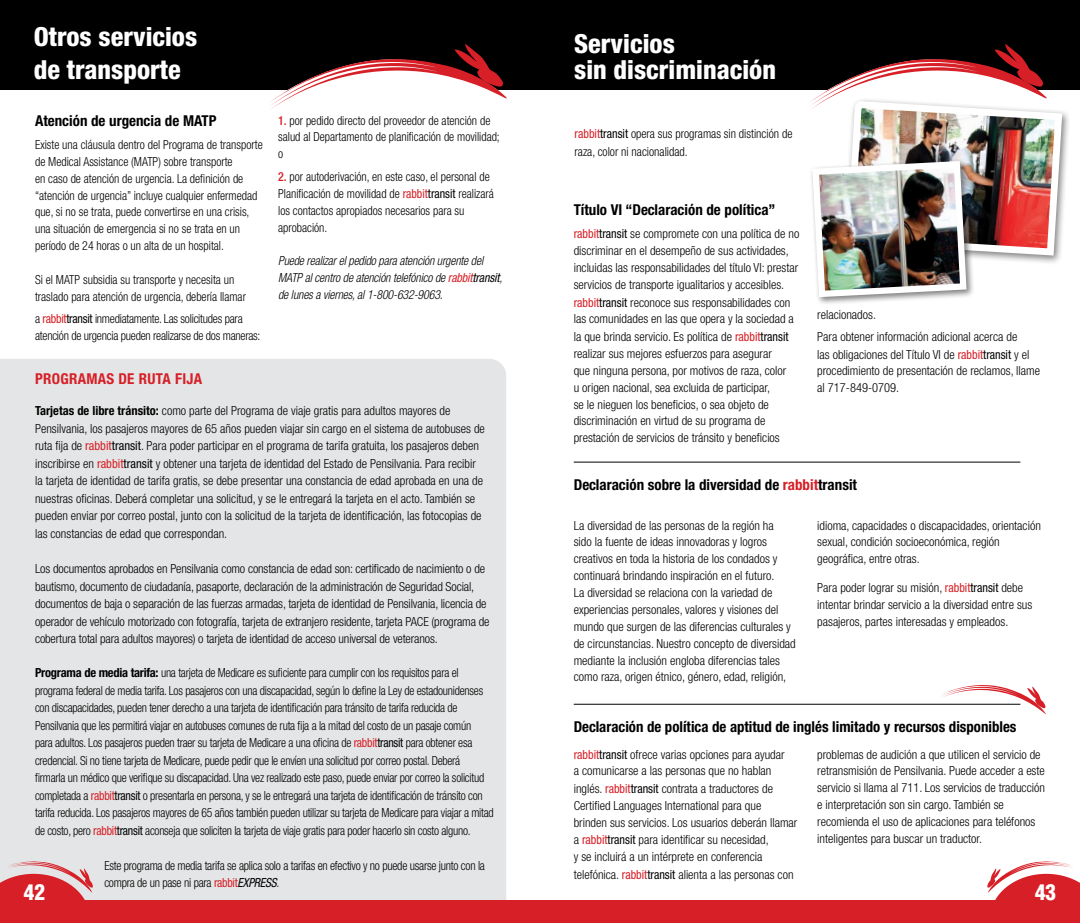
<style>
.page{position:relative;width:1080px;height:923px;background:#fff}
.page>*{position:absolute;margin:0;border:0;box-sizing:border-box;transform-origin:0 0}
.t1{font:800 condensed 26.25px/32.8px "Helvetica Neue LT Std";color:#fff}
.t2{font:900 condensed 21.25px "Helvetica LT Std";color:#fff}
.t3{font:700 condensed 15px "Helvetica Neue LT Std";color:#000}
.t4{font:700 condensed 15px "Helvetica Neue LT Std";letter-spacing:.02em;color:#d61f26}
.t5{font:300 condensed 12.5px/16.9px "Helvetica Neue LT Std";color:#000}
.t6{font:300 condensed 12.5px/17.5px "Helvetica Neue LT Std";letter-spacing:-.02em;color:#000;scale:.94 1}
.t7{font:300 condensed 12.5px/16.9px "Helvetica Neue LT Std";color:#000;scale:.95 1}
.t8{font:300 condensed 12.5px/16.9px "Helvetica Neue LT Std";letter-spacing:-.02em;color:#000;scale:.95 1}
.t9{font:italic 300 condensed 12.5px/16.9px "Helvetica Neue LT Std";letter-spacing:-.01em;color:#000;scale:.95 1}
.t10{font:300 condensed 12.5px/17.5px "Helvetica Neue LT Std";color:#000;scale:.96 1}
.s1{font-weight:400;color:#d61f26}
.s2{font-weight:400}
.s3{font-weight:500;color:#d61f26}
.s4{font-weight:700}
.s5{font-weight:400;font-style:italic}
.s6{font-style:italic}
.s7{color:#d61f26}
</style>
<div class="page">
<div style="left:540px;top:0;width:540px;height:90px;background:#000"></div>
<div style="left:0;top:0;width:540px;height:90px;background:#000"></div>
<svg style="left:270px;top:44px;width:237px;height:65px"></svg>
<div style="left:0;top:359px;width:506px;height:541px;background:#e4e5e6"></div>
<hr style="left:574px;top:462px;width:446px;height:1px;background:#000">
<svg style="left:940px;top:685px;width:106px;height:29px"></svg>
<hr style="left:574px;top:704px;width:446px;height:1px;background:#000">
<div style="left:842px;top:97px;width:230px;height:168px;background:#000;opacity:.5"></div>
<div style="left:809px;top:158px;width:166px;height:147px;background:#000;opacity:.5"></div>
<img style="left:809px;top:44px;width:257px;height:256px">
<div style="left:518px;top:900px;width:562px;height:22px;background:#d61f26"></div>
<svg style="left:987px;top:861px;width:93px;height:39px"></svg>
<div style="left:0;top:900px;width:562px;height:22px;background:#d61f26"></div>
<svg style="left:0;top:858px;width:93px;height:42px"></svg>
<h1 class="t1" style="left:34px;top:20px;width:165px">Otros servicios de transporte</h1>
<h1 class="t1" style="left:574px;top:30px;width:203px;line-height:26.2px">Servicios<br>sin discriminación</h1>
<p class="t3" style="left:35px;top:112px;width:183px">Atención de urgencia de MATP</p>
<p class="t7" style="left:35px;top:136px;width:241px">Existe una cláusula dentro del Programa de transporte de Medical Assistance (MATP) sobre transporte<br>en caso de atención de urgencia. La definición de “atención de urgencia” incluye cualquier enfermedad que, si no se trata, puede convertirse en una crisis, una situación de emergencia si no se trata en un período de 24 horas o un alta de un hospital.</p>
<p class="t7" style="left:35px;top:271px;width:224px">Si el MATP subsidia su transporte y necesita un traslado para atención de urgencia, debería llamar</p>
<p class="t8" style="left:35px;top:310px;width:239px">a <span class="s1">rabbit</span><span class="s2">transit</span> inmediatamente. Las solicitudes para atención de urgencia pueden realizarse de dos maneras:</p>
<p class="t7" style="left:278px;top:112px;width:235px"><span class="s3">1.</span> por pedido directo del proveedor de atención de salud al Departamento de planificación de movilidad; o</p>
<p class="t7" style="left:278px;top:168px;width:229px"><span class="s3">2.</span> por autoderivación, en este caso, el personal de Planificación de movilidad de <span class="s1">rabbit</span><span class="s2">transit</span> realizará los contactos apropiados necesarios para su aprobación.</p>
<p class="t9" style="left:278px;top:253px;width:237px">Puede realizar el pedido para atención urgente del<br>MATP al centro de atención telefónico de <span class="s1">rabbit</span><span class="s2">transit</span>, de lunes a viernes, al 1-800-632-9063.</p>
<p class="t10" style="left:575px;top:125px;width:228px"><span class="s1">rabbit</span><span class="s2">transit</span> opera sus programas sin distinción de raza, color ni nacionalidad.</p>
<p class="t3" style="left:574px;top:201px;width:203px">Título VI “Declaración de política”</p>
<p class="t5" style="left:574px;top:225px;width:227px"><span class="s1">rabbit</span><span class="s2">transit</span> se compromete con una política de no discriminar en el desempeño de sus actividades, incluidas las responsabilidades del título VI: prestar servicios de transporte igualitarios y accesibles. <span class="s1">rabbit</span><span class="s2">transit</span> reconoce sus responsabilidades con las comunidades en las que opera y la sociedad a la que brinda servicio. Es política de <span class="s1">rabbit</span><span class="s2">transit </span>realizar sus mejores esfuerzos para asegurar<br>que ninguna persona, por motivos de raza, color<br>u origen nacional, sea excluida de participar,<br>se le nieguen los beneficios, o sea objeto de discriminación en virtud de su programa de prestación de servicios de tránsito y beneficios</p>
<p class="t5" style="left:817px;top:303px;width:202px;line-height:22.5px">relacionados.<br>Para obtener información adicional acerca de</p>
<p class="t5" style="left:817px;top:345px;width:224px">las obligaciones del Título VI de <span class="s1">rabbit</span><span class="s2">transit</span> y el procedimiento de presentación de reclamos, llame al 717-849-0709.</p>
<p class="t4" style="left:35px;top:369px;width:169px">PROGRAMAS DE RUTA FIJA</p>
<p class="t5" style="left:35px;top:402px;width:451px;line-height:17.5px"><span class="s4">Tarjetas de libre tránsito:</span> como parte del Programa de viaje gratis para adultos mayores de Pensilvania, los pasajeros mayores de 65 años pueden viajar sin cargo en el sistema de autobuses de ruta fija de <span class="s1">rabbit</span><span class="s2">transit</span>. Para poder participar en el programa de tarifa gratuita, los pasajeros deben inscribirse en <span class="s1">rabbit</span><span class="s2">transit</span> y obtener una tarjeta de identidad del Estado de Pensilvania. Para recibir la tarjeta de identidad de tarifa gratis, se debe presentar una constancia de edad aprobada en una de nuestras oficinas. Deberá completar una solicitud, y se le entregará la tarjeta en el acto. También se pueden enviar por correo postal, junto con la solicitud de la tarjeta de identificación, las fotocopias de las constancias de edad que correspondan.</p>
<p class="t5" style="left:35px;top:559px;width:456px;line-height:17.5px">Los documentos aprobados en Pensilvania como constancia de edad son: certificado de nacimiento o de bautismo, documento de ciudadanía, pasaporte, declaración de la administración de Seguridad Social, documentos de baja o separación de las fuerzas armadas, tarjeta de identidad de Pensilvania, licencia de operador de vehículo motorizado con fotografía, tarjeta de extranjero residente, tarjeta PACE (programa de cobertura total para adultos mayores) o tarjeta de identidad de acceso universal de veteranos.</p>
<p class="t6" style="left:35px;top:664px;width:489px"><span class="s4">Programa de media tarifa:</span> una tarjeta de Medicare es suficiente para cumplir con los requisitos para el programa federal de media tarifa. Los pasajeros con una discapacidad, según lo define la Ley de estadounidenses con discapacidades, pueden tener derecho a una tarjeta de identificación para tránsito de tarifa reducida de Pensilvania que les permitirá viajar en autobuses comunes de ruta fija a la mitad del costo de un pasaje común<br>para adultos. Los pasajeros pueden traer su tarjeta de Medicare a una oficina de <span class="s1">rabbit</span><span class="s2">transit</span> para obtener esa credencial. Si no tiene tarjeta de Medicare, puede pedir que le envíen una solicitud por correo postal. Deberá<br>firmarla un médico que verifique su discapacidad. Una vez realizado este paso, puede enviar por correo la solicitud completada a <span class="s1">rabbit</span><span class="s2">transit</span> o presentarla en persona, y se le entregará una tarjeta de identificación de tránsito con tarifa reducida. Los pasajeros mayores de 65 años también pueden utilizar su tarjeta de Medicare para viajar a mitad de costo, pero <span class="s1">rabbit</span><span class="s2">transit</span> aconseja que soliciten la tarjeta de viaje gratis para poder hacerlo sin costo alguno.</p>
<p class="t8" style="left:104px;top:856px;width:402px;line-height:17.5px">Este programa de media tarifa se aplica solo a tarifas en efectivo y no puede usarse junto con la compra de un pase ni para <span class="s1">rabbit</span><span class="s5">EXPRESS</span><span class="s6">.</span></p>
<p class="t3" style="left:574px;top:475px;width:285px">Declaración sobre la diversidad de <span class="s7">rabbit</span>transit</p>
<p class="t5" style="left:574px;top:516px;width:224px">La diversidad de las personas de la región ha<br>sido la fuente de ideas innovadoras y logros creativos en toda la historia de los condados y continuará brindando inspiración en el futuro.<br>La diversidad se relaciona con la variedad de experiencias personales, valores y visiones del mundo que surgen de las diferencias culturales y de circunstancias. Nuestro concepto de diversidad mediante la inclusión engloba diferencias tales como raza, origen étnico, género, edad, religión,</p>
<p class="t5" style="left:817px;top:516px;width:225px">idioma, capacidades o discapacidades, orientación sexual, condición socioeconómica, región geográfica, entre otras.</p>
<p class="t5" style="left:817px;top:579px;width:217px">Para poder lograr su misión, <span class="s1">rabbit</span><span class="s2">transit</span> debe intentar brindar servicio a la diversidad entre sus pasajeros, partes interesadas y empleados.</p>
<p class="t3" style="left:574px;top:718px;width:444px">Declaración de política de aptitud de inglés limitado y recursos disponibles</p>
<p class="t5" style="left:574px;top:745px;width:225px"><span class="s1">rabbit</span><span class="s2">transit</span> ofrece varias opciones para ayudar<br>a comunicarse a las personas que no hablan inglés. <span class="s1">rabbit</span><span class="s2">transit</span> contrata a traductores de Certified Languages International para que brinden sus servicios. Los usuarios deberán llamar a <span class="s1">rabbit</span><span class="s2">transit</span> para identificar su necesidad,<br>y se incluirá a un intérprete en conferencia telefónica. <span class="s1">rabbit</span><span class="s2">transit</span> alienta a las personas con</p>
<p class="t5" style="left:817px;top:745px;width:229px">problemas de audición a que utilicen el servicio de retransmisión de Pensilvania. Puede acceder a este servicio si llama al 711. Los servicios de traducción e interpretación son sin cargo. También se recomienda el uso de aplicaciones para teléfonos inteligentes para buscar un traductor.</p>
<h2 class="t2" style="left:24px;top:878px;width:23px">42</h2>
<h2 class="t2" style="left:1035px;top:878px;width:23px">43</h2>
</div>
